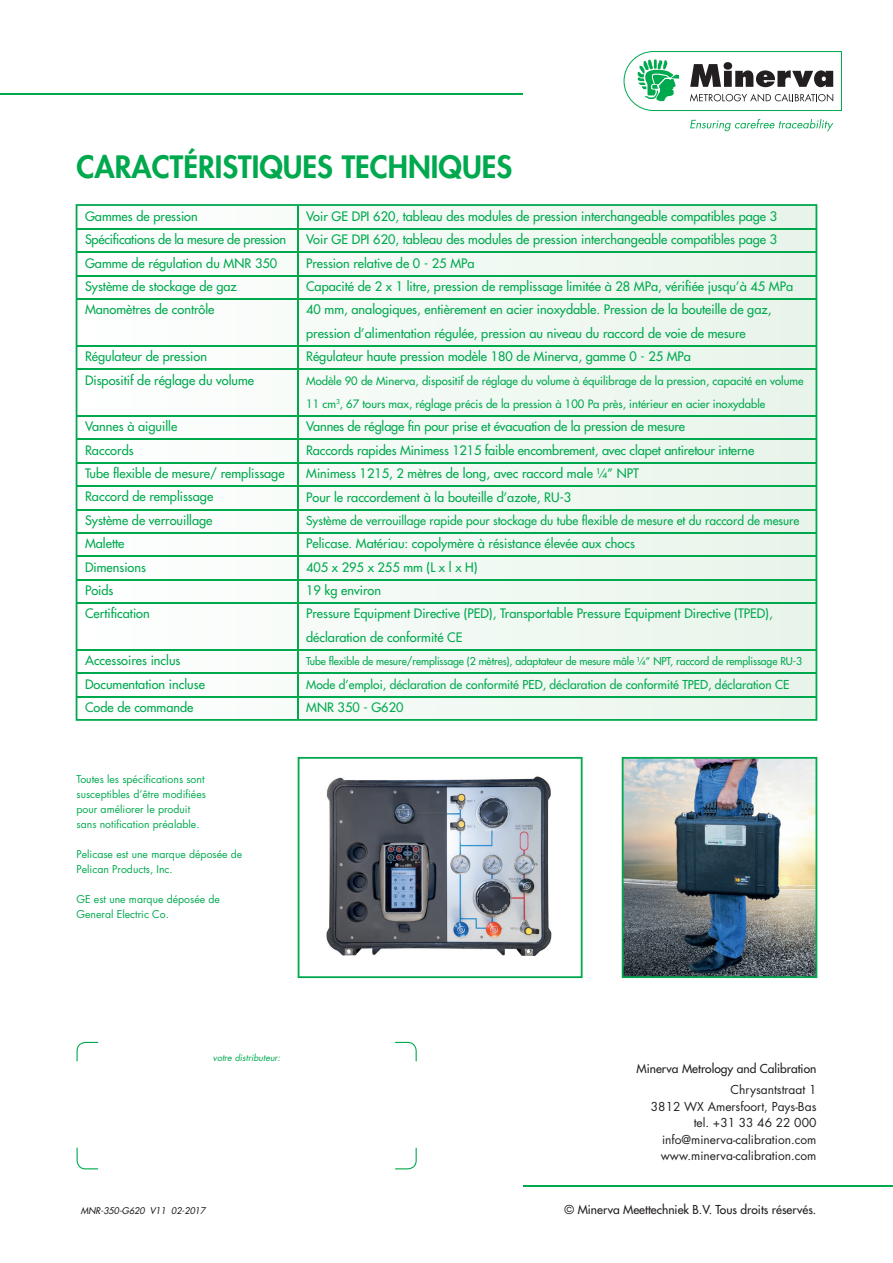
<style>
.page{position:relative;width:893px;height:1263px;background:#fff}
.page>*{position:absolute;margin:0;border:0;box-sizing:border-box;transform-origin:0 0}
.t1{font:800 30px "Futura Std";color:#00a94e}
.t2{font:500 12.75px/23.4px "Futura Std";color:#00a94e}
.t3{font:500 12px "Futura Std";color:#00a94e}
.t4{font:12px/16.5px "Futura Std";color:#231f20;text-align:right}
.t5{font:500 12px "Futura Std";color:#231f20}
.t6{font:500 11.25px/23.4px "Futura Std";color:#00a94e}
.t7{font:10.5px/15px "Futura Std";color:#00a94e}
.t8{font:500 10.5px "Futura Std";letter-spacing:-.01em;color:#00a94e}
.t9{font:italic 500 9px "Futura Std";color:#231f20}
.t10{font:italic 9px "Futura Std";color:#00a94e}
</style>
<div class="page">
<hr style="left:523px;top:1186px;width:370px;height:1px;background:#00a94e">
<svg style="left:77px;top:1042px;width:21px;height:19px"></svg>
<svg style="left:395px;top:1042px;width:22px;height:19px"></svg>
<svg style="left:395px;top:1148px;width:22px;height:21px"></svg>
<svg style="left:77px;top:1148px;width:21px;height:21px"></svg>
<svg style="left:76px;top:204px;width:741px;height:517px;fill:#f2f9f4"></svg>
<hr style="left:77px;top:228px;width:739px;height:2px;background:#00a94e">
<hr style="left:77px;top:252px;width:739px;height:1px;background:#00a94e">
<hr style="left:77px;top:275px;width:739px;height:1px;background:#00a94e">
<hr style="left:77px;top:299px;width:739px;height:1px;background:#00a94e">
<hr style="left:77px;top:345px;width:739px;height:1px;background:#00a94e">
<hr style="left:77px;top:415px;width:739px;height:2px;background:#00a94e">
<hr style="left:77px;top:369px;width:739px;height:1px;background:#00a94e">
<hr style="left:77px;top:439px;width:739px;height:1px;background:#00a94e">
<hr style="left:77px;top:462px;width:739px;height:1px;background:#00a94e">
<hr style="left:77px;top:486px;width:739px;height:1px;background:#00a94e">
<hr style="left:77px;top:509px;width:739px;height:1px;background:#00a94e">
<hr style="left:77px;top:532px;width:739px;height:2px;background:#00a94e">
<hr style="left:77px;top:556px;width:739px;height:1px;background:#00a94e">
<hr style="left:77px;top:579px;width:739px;height:1px;background:#00a94e">
<hr style="left:77px;top:649px;width:739px;height:1px;background:#00a94e">
<hr style="left:77px;top:603px;width:739px;height:1px;background:#00a94e">
<hr style="left:77px;top:696px;width:739px;height:1px;background:#00a94e">
<hr style="left:77px;top:673px;width:739px;height:1px;background:#00a94e">
<hr style="left:297px;top:206px;width:1px;height:514px;background:#00a94e">
<svg style="left:298px;top:757px;width:285px;height:221px"></svg>
<img style="left:622px;top:757px;width:195px;height:221px">
<hr style="left:0;top:93px;width:523px;height:1px;background:#00a94e">
<svg style="left:623px;top:51px;width:219px;height:60px"></svg>
<svg style="left:690px;top:119px;width:143px;height:12px"></svg>
<h1 class="t1" style="left:77px;top:148px;width:437px">CARACTÉRISTIQUES TECHNIQUES</h1>
<p class="t2" style="left:85px;top:204px;width:203px">Gammes de pression<br>Spécifications de la mesure de pression<br>Gamme de régulation du MNR 350<br>Système de stockage de gaz<br>Manomètres de contrôle</p>
<p class="t2" style="left:85px;top:345px;width:171px">Régulateur de pression<br>Dispositif de réglage du volume</p>
<p class="t2" style="left:85px;top:415px;width:201px">Vannes à aiguille<br>Raccords<br>Tube flexible de mesure/ remplissage<br>Raccord de remplissage<br>Système de verrouillage<br>Malette<br>Dimensions<br>Poids<br>Certification</p>
<p class="t2" style="left:85px;top:649px;width:121px">Accessoires inclus<br>Documentation incluse<br>Code de commande</p>
<p class="t2" style="left:306px;top:204px;width:488px">Voir GE DPI 620, tableau des modules de pression interchangeable compatibles page 3<br>Voir GE DPI 620, tableau des modules de pression interchangeable compatibles page 3<br>Pression relative de 0 - 25 MPa<br>Capacité de 2 x 1 litre, pression de remplissage limitée à 28 MPa, vérifiée jusqu’à 45 MPa 40 mm, analogiques, entièrement en acier inoxydable. Pression de la bouteille de gaz, pression d’alimentation régulée, pression au niveau du raccord de voie de mesure Régulateur haute pression modèle 180 de Minerva, gamme 0 - 25 MPa</p>
<p class="t6" style="left:306px;top:369px;width:499px">Modèle 90 de Minerva, dispositif de réglage du volume à équilibrage de la pression, capacité en volume<br>11 cm<sup>3</sup>, 67 tours max, réglage précis de la pression à 100 Pa près, intérieur en acier inoxydable</p>
<p class="t2" style="left:306px;top:415px;width:450px">Vannes de réglage fin pour prise et évacuation de la pression de mesure<br>Raccords rapides Minimess 1215 faible encombrement, avec clapet antiretour interne Minimess 1215, 2 mètres de long, avec raccord male ¼” NPT<br>Pour le raccordement à la bouteille d’azote, RU-3</p>
<p class="t3" style="left:306px;top:513px;width:495px">Système de verrouillage rapide pour stockage du tube flexible de mesure et du raccord de mesure</p>
<p class="t2" style="left:306px;top:532px;width:468px">Pelicase. Matériau: copolymère à résistance élevée aux chocs<br>405 x 295 x 255 mm (L x l x H)<br>19 kg environ<br>Pressure Equipment Directive (PED), Transportable Pressure Equipment Directive (TPED), déclaration de conformité CE</p>
<p class="t8" style="left:306px;top:655px;width:498px">Tube flexible de mesure/remplissage (2 mètres), adaptateur de mesure mâle ¼” NPT, raccord de remplissage RU-3</p>
<p class="t3" style="left:306px;top:677px;width:485px">Mode d’emploi, déclaration de conformité PED, déclaration de conformité TPED, déclaration CE</p>
<p class="t2" style="left:306px;top:696px;width:99px">MNR 350 - G620</p>
<p class="t7" style="left:77px;top:771px;width:131px">Toutes les spécifications sont susceptibles d’être modifiées pour améliorer le produit sans notification préalable.</p>
<p class="t7" style="left:77px;top:846px;width:167px">Pelicase est une marque déposée de<br>Pelican Products, Inc.</p>
<p class="t7" style="left:77px;top:891px;width:145px">GE est une marque déposée de<br>General Electric Co.</p>
<p class="t10" style="left:213px;top:1052px;width:69px">votre distributeur:</p>
<p class="t5" style="left:636px;top:1061px;width:181px">Minerva Metrology and Calibration</p>
<p class="t4" style="left:651px;top:1081px;width:167px">Chrysantstraat 1<br>3812 WX Amersfoort, Pays-Bas tel. +31 33 46 22 000 info@minerva-calibration.com www.minerva-calibration.com</p>
<p class="t9" style="left:81px;top:1205px;width:126px">MNR-350-G620 V11 02-2017</p>
<p class="t5" style="left:565px;top:1202px;width:253px">© Minerva Meettechniek B.V. Tous droits réservés.</p>
</div>
